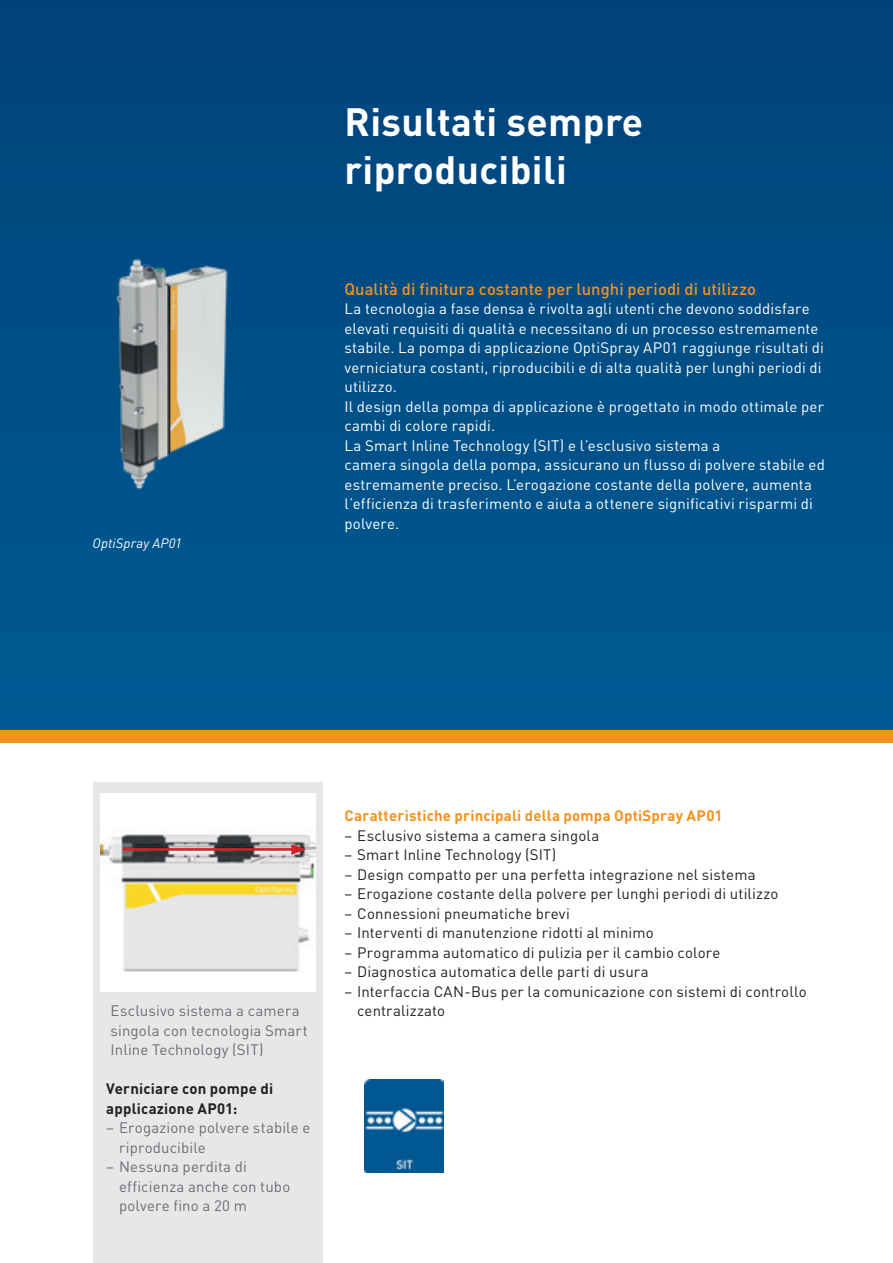
<style>
.page{position:relative;width:893px;height:1263px;background:#fff}
.page>*{position:absolute;margin:0;border:0;box-sizing:border-box;transform-origin:0 0}
.t1{font:700 39px/48px "DIN Pro";letter-spacing:.01em;color:#fff}
.t2{font:500 16.5px "DIN Pro";letter-spacing:.005em;color:#f6911e}
.t3{font:15px/19.5px "DIN Pro";letter-spacing:.01em;color:#fff}
.t4{font:15px/19.5px "DIN Pro";letter-spacing:.01em;color:#231f20}
.t5{font:15px/19.5px "DIN Pro";letter-spacing:.01em;color:#6c6d70}
.t6{font:700 15px "DIN Pro";letter-spacing:.015em;color:#f6911e}
.t7{font:700 15px/19.5px "DIN Pro";letter-spacing:.015em;color:#231f20}
.t8{font:italic 13.5px "DIN Pro";letter-spacing:.01em;color:#fff}
</style>
<div class="page">
<div style="left:0;top:0;width:893px;height:737px;background:#004e86"></div>
<div style="left:0;top:730px;width:893px;height:13px;background:#f6911e"></div>
<img style="left:364px;top:1079px;width:80px;height:94px">
<img style="left:116px;top:258px;width:112px;height:232px">
<div style="left:94px;top:782px;width:229px;height:481px;background:#e6e7e9"></div>
<img style="left:101px;top:793px;width:215px;height:199px">
<hr style="left:122px;top:848px;width:174px;height:3px;background:#cf2326">
<svg style="left:291px;top:844px;width:15px;height:11px"></svg>
<p class="t8" style="left:92px;top:533px;width:91px">OptiSpray AP01</p>
<h1 class="t1" style="left:344px;top:93px;width:300px">Risultati sempre riproducibili</h1>
<p class="t2" style="left:344px;top:275px;width:413px">Qualità di finitura costante per lunghi periodi di utilizzo</p>
<p class="t3" style="left:344px;top:297px;width:482px">La tecnologia a fase densa è rivolta agli utenti che devono soddisfare elevati requisiti di qualità e necessitano di un processo estremamente stabile. La pompa di applicazione OptiSpray AP01 raggiunge risultati di verniciatura costanti, riproducibili e di alta qualità per lunghi periodi di utilizzo.<br>Il design della pompa di applicazione è progettato in modo ottimale per cambi di colore rapidi.<br>La Smart Inline Technology (SIT) e l’esclusivo sistema a<br>camera singola della pompa, assicurano un flusso di polvere stabile ed estremamente preciso. L’erogazione costante della polvere, aumenta l’efficienza di trasferimento e aiuta a ottenere significativi risparmi di polvere.</p>
<p class="t5" style="left:111px;top:999px;width:199px">Esclusivo sistema a camera singola con tecnologia Smart<br>Inline Technology (SIT)</p>
<p class="t7" style="left:106px;top:1077px;width:168px">Verniciare con pompe di applicazione AP01:</p>
<p class="t5" style="left:119px;top:1116px;width:193px;text-indent:-13px">– Erogazione polvere stabile e riproducibile</p>
<p class="t5" style="left:119px;top:1155px;width:173px;text-indent:-13px">– Nessuna perdita di efficienza anche con tubo polvere fino a 20 m</p>
<p class="t6" style="left:344px;top:803px;width:380px">Caratteristiche principali della pompa OptiSpray AP01</p>
<p class="t4" style="left:344px;top:824px;width:256px">– Esclusivo sistema a camera singola</p>
<p class="t4" style="left:344px;top:843px;width:213px">– Smart Inline Technology (SIT)</p>
<p class="t4" style="left:344px;top:863px;width:413px">– Design compatto per una perfetta integrazione nel sistema</p>
<p class="t4" style="left:344px;top:882px;width:435px">– Erogazione costante della polvere per lunghi periodi di utilizzo</p>
<p class="t4" style="left:344px;top:902px;width:227px">– Connessioni pneumatiche brevi</p>
<p class="t4" style="left:344px;top:921px;width:311px">– Interventi di manutenzione ridotti al minimo</p>
<p class="t4" style="left:344px;top:941px;width:378px">– Programma automatico di pulizia per il cambio colore</p>
<p class="t4" style="left:344px;top:960px;width:306px">– Diagnostica automatica delle parti di usura</p>
<p class="t4" style="left:357px;top:980px;width:451px;text-indent:-13px">– Interfaccia CAN-Bus per la comunicazione con sistemi di controllo centralizzato</p>
</div>
